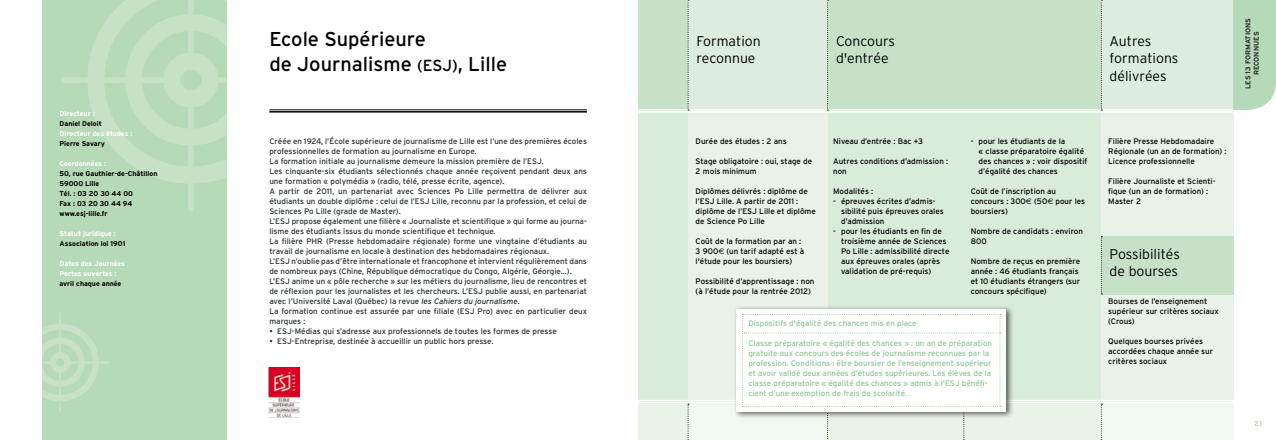
<style>
.page{position:relative;width:1276px;height:440px;background:#fff}
.page>*{position:absolute;margin:0;border:0;box-sizing:border-box;transform-origin:0 0}
.t1{font:20px/25px "Interstate";color:#000}
.t2{font:300 14px/17.5px "Interstate";color:#000}
.t3{font:8px/10px "Interstate";color:#29302c}
.t4{font:8px/10px "Interstate";color:#000}
.t5{font:8px/10px "Interstate";color:#8fc796}
.t6{font:700 7px/10px "Interstate";color:#000}
.t7{font:700 7px/10px "Interstate";color:#fff}
.t8{font:700 7px/8.4px "Interstate";color:#29302c;text-align:center}
.t9{font:700 7px "Interstate";color:#b6d9b7}
.s1{font-size:16px}
.s2{font-style:italic}
.s3{font-family:"Euro Sans"}
</style>
<div class="page">
<div style="left:43px;top:0;width:184px;height:439px;background:#b6d9b7"></div>
<div style="left:638px;top:0;width:596px;height:110px;background:#c6e1c7"></div>
<div style="left:638px;top:110px;width:596px;height:293px;background:#d9ebd9"></div>
<div style="left:637px;top:402px;width:596px;height:37px;background:#e9f3e8"></div>
<div style="left:688px;top:0;width:140px;height:439px;background:#e8f2e8"></div>
<hr style="left:638px;top:109px;width:638px;height:1px;background:#fff">
<hr style="left:638px;top:111px;width:638px;height:1px;background:#fff">
<hr style="left:638px;top:400px;width:638px;height:1px;background:#fff">
<hr style="left:638px;top:401px;width:638px;height:2px;background:#fff">
<div style="left:1101px;top:0;width:133px;height:439px;background:#e8f2e8"></div>
<svg style="left:88px;top:0;width:206px;height:183px"></svg>
<svg style="left:208px;top:77px;width:113px;height:6px"></svg>
<div style="left:60px;top:77px;width:115px;height:6px;background:#c6e1c6;border-radius:3px"></div>
<div style="left:188px;top:99px;width:6px;height:112px;background:#c6e1c6;border-radius:3px"></div>
<svg style="left:42px;top:312px;width:57px;height:89px"></svg>
<hr style="left:67px;top:361px;width:42px;height:2px;background:#fff">
<hr style="left:11px;top:361px;width:43px;height:2px;background:#fff">
<hr style="left:59px;top:369px;width:2px;height:42px;background:#fff">
<svg style="left:687px;top:0;width:2px;height:110px"></svg>
<svg style="left:827px;top:0;width:1px;height:110px"></svg>
<svg style="left:687px;top:403px;width:2px;height:37px"></svg>
<svg style="left:1101px;top:0;width:1px;height:110px"></svg>
<svg style="left:1101px;top:403px;width:1px;height:37px"></svg>
<hr style="left:269px;top:109px;width:318px;height:1px;background:#000">
<hr style="left:269px;top:111px;width:318px;height:1px;background:#000">
<div style="left:733px;top:305px;width:285px;height:118px;background:#000;opacity:.6"></div>
<div style="left:736px;top:308px;width:270px;height:103px;background:#fff"></div>
<div style="left:1101px;top:235px;width:132px;height:59px;background:#c6e1c7"></div>
<svg style="left:1101px;top:236px;width:1px;height:58px"></svg>
<svg style="left:742px;top:314px;width:259px;height:126px"></svg>
<div style="left:1233px;top:0;width:43px;height:110px;background:#b6d9b7"></div>
<img style="left:269px;top:367px;width:30px;height:50px">
<p class="t7" style="left:60px;top:108px;width:37px">Directeur :</p>
<p class="t6" style="left:60px;top:118px;width:44px">Daniel Deloit</p>
<p class="t7" style="left:60px;top:128px;width:74px">Directeur des études :</p>
<p class="t6" style="left:60px;top:138px;width:47px">Pierre Savary</p>
<p class="t7" style="left:60px;top:158px;width:48px">Coordonnées :</p>
<p class="t6" style="left:60px;top:168px;width:99px">50, rue Gauthier-de-Châtillon<br>59000 Lille<br>Tél. : 03 20 30 44 00<br>Fax : 03 20 30 44 94 www.esj-lille.fr</p>
<p class="t7" style="left:60px;top:228px;width:58px">Statut juridique :</p>
<p class="t6" style="left:60px;top:238px;width:67px">Association loi 1901</p>
<p class="t7" style="left:60px;top:258px;width:67px">Dates des Journées<br>Portes ouvertes :</p>
<p class="t6" style="left:60px;top:278px;width:63px">avril chaque année</p>
<h1 class="t1" style="left:269px;top:26px;width:239px">Ecole Supérieure<br>de Journalisme <span class="s1">(ESJ)</span>, Lille</h1>
<p class="t3" style="left:269px;top:135px;width:319px">Créée en 1924, l’École supérieure de journalisme de Lille est l’une des premières écoles professionnelles de formation au journalisme en Europe.<br>La formation initiale au journalisme demeure la mission première de l’ESJ.<br>Les cinquante-six étudiants sélectionnés chaque année reçoivent pendant deux ans une formation « polymédia » (radio, télé, presse écrite, agence).<br>A partir de 2011, un partenariat avec Sciences Po Lille permettra de délivrer aux étudiants un double diplôme : celui de l’ESJ Lille, reconnu par la profession, et celui de Sciences Po Lille (grade de Master).<br>L’ESJ propose également une filière « Journaliste et scientifique » qui forme au journa&shy;lisme des étudiants issus du monde scientifique et technique.<br>La filière PHR (Presse hebdomadaire régionale) forme une vingtaine d’étudiants au travail de journalisme en locale à destination des hebdomadaires régionaux.<br>L’ESJ n’oublie pas d’être internationale et francophone et intervient régulièrement dans de nombreux pays (Chine, République démocratique du Congo, Algérie, Géorgie...).<br>L’ESJ anime un « pôle recherche » sur les métiers du journalisme, lieu de rencontres et de réflexion pour les journalistes et les chercheurs. L’ESJ publie aussi, en partenariat avec l’Université Laval (Québec) la revue <span class="s2">les Cahiers du journalisme</span>.<br>La formation continue est assurée par une filiale (ESJ Pro) avec en particulier deux marques :</p>
<p class="t3" style="left:269px;top:325px;width:289px">• ESJ-Médias qui s’adresse aux professionnels de toutes les formes de presse</p>
<p class="t3" style="left:269px;top:335px;width:226px">• ESJ-Entreprise, destinée à accueillir un public hors presse.</p>
<h2 class="t2" style="left:696px;top:32px;width:66px">Formation reconnue</h2>
<h2 class="t2" style="left:836px;top:32px;width:60px">Concours d'entrée</h2>
<h2 class="t2" style="left:1109px;top:32px;width:70px">Autres formations délivrées</h2>
<p class="t8" style="left:1243px;top:89px;width:72px;rotate:-90deg">LES 13 FORMATIONS<br>RECONNUES</p>
<p class="t4" style="left:695px;top:135px;width:93px">Durée des études : 2 ans</p>
<p class="t4" style="left:695px;top:155px;width:118px">Stage obligatoire : oui, stage de<br>2 mois minimum</p>
<p class="t4" style="left:695px;top:185px;width:122px">Diplômes délivrés : diplôme de l’ESJ Lille. A partir de 2011 : diplôme de l’ESJ Lille et diplôme de Science Po Lille</p>
<p class="t4" style="left:695px;top:235px;width:110px">Coût de la formation par an :<br>3 900<span class="s3">€</span> (un tarif adapté est à l'étude pour les boursiers)</p>
<p class="t4" style="left:695px;top:275px;width:120px">Possibilité d’apprentissage : non (à l’étude pour la rentrée 2012)</p>
<p class="t4" style="left:833px;top:135px;width:91px">Niveau d’entrée : Bac +3</p>
<p class="t4" style="left:833px;top:155px;width:117px">Autres conditions d’admission : non</p>
<p class="t4" style="left:833px;top:185px;width:42px">Modalités :</p>
<p class="t4" style="left:841px;top:195px;width:104px;text-indent:-8px">- épreuves écrites d’admis&shy;sibilité puis épreuves orales d’admission</p>
<p class="t4" style="left:841px;top:225px;width:110px;text-indent:-8px">- pour les étudiants en fin de troisième année de Sciences<br>Po Lille : admissibilité directe aux épreuves orales (après validation de pré-requis)</p>
<p class="t4" style="left:978px;top:135px;width:110px;text-indent:-8px">- pour les étudiants de la<br>« classe préparatoire égalité des chances » : voir dispositif d’égalité des chances</p>
<p class="t4" style="left:970px;top:185px;width:116px">Coût de l’inscription au concours : 300<span class="s3">€</span> (50<span class="s3">€</span> pour les boursiers)</p>
<p class="t4" style="left:970px;top:225px;width:114px">Nombre de candidats : environ<br>800</p>
<p class="t4" style="left:970px;top:255px;width:111px">Nombre de reçus en première année : 46 étudiants français et 10 étudiants étrangers (sur concours spécifique)</p>
<p class="t5" style="left:748px;top:318px;width:170px">Dispositifs d'égalité des chances mis en place</p>
<p class="t5" style="left:748px;top:338px;width:245px">Classe préparatoire « égalité des chances » : un an de préparation gratuite aux concours des écoles de journalisme reconnues par la profession. Conditions : être boursier de l’enseignement supérieur et avoir validé deux années d’études supérieures. Les élèves de la classe préparatoire « égalité des chances » admis à l'ESJ bénéfi&shy;cient d'une exemption de frais de scolarité.</p>
<p class="t4" style="left:1108px;top:135px;width:120px">Filière Presse Hebdomadaire<br>Régionale (un an de formation) :<br>Licence professionnelle</p>
<p class="t4" style="left:1108px;top:175px;width:109px">Filière Journaliste et Scienti&shy;fique (un an de formation) :<br>Master 2</p>
<h2 class="t2" style="left:1109px;top:245px;width:72px">Possibilités de bourses</h2>
<p class="t4" style="left:1108px;top:295px;width:112px">Bourses de l’enseignement supérieur sur critères sociaux (Crous)</p>
<p class="t4" style="left:1108px;top:335px;width:106px">Quelques bourses privées accordées chaque année sur critères sociaux</p>
<p class="t9" style="left:1254px;top:419px;width:9px">21</p>
</div>
